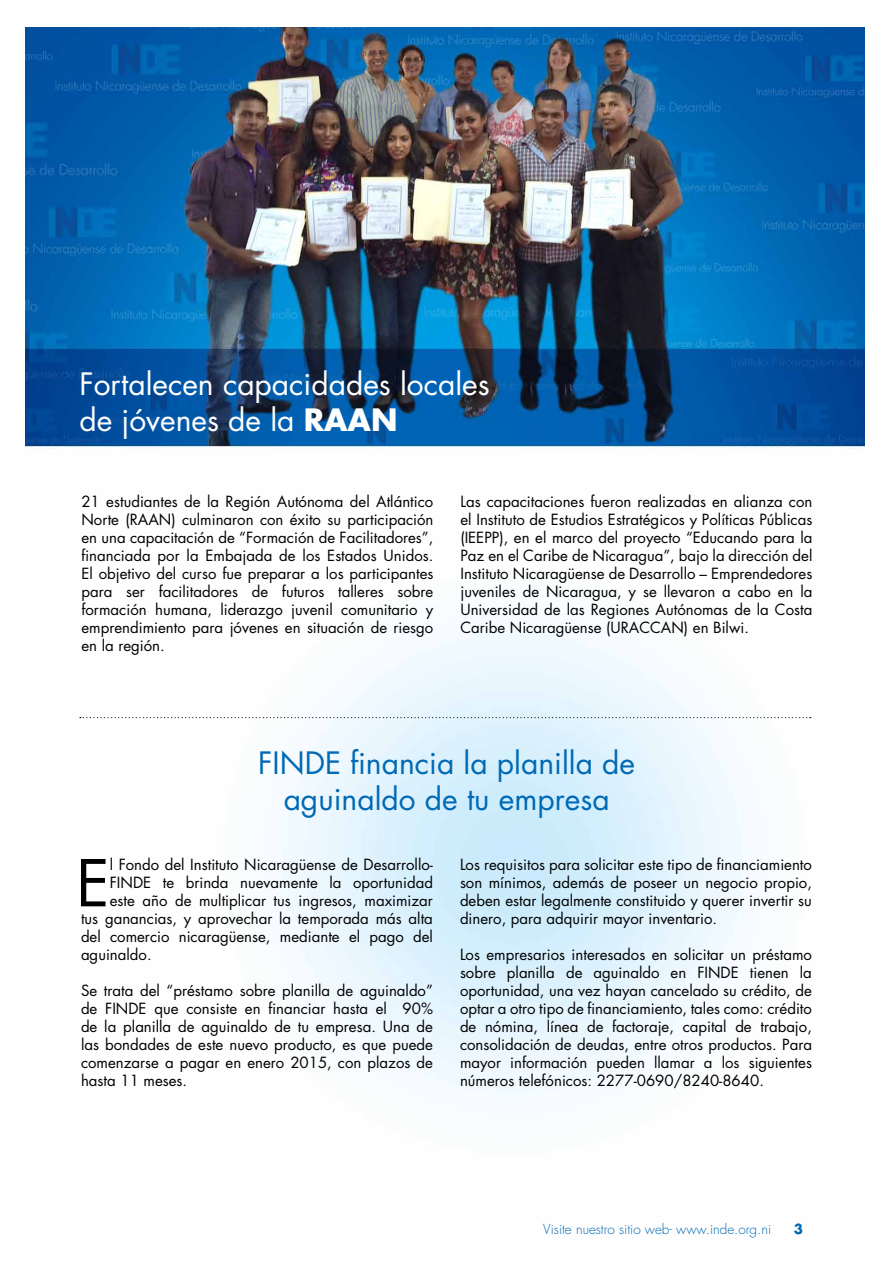
<style>
.page{position:relative;width:893px;height:1263px;background:#fff}
.page>*{position:absolute;margin:0;border:0;box-sizing:border-box;transform-origin:0 0}
.t1{font:62.7px "Futura Std";color:#000}
.t2{font:30px/36px "Futura Std";color:#0069b4;text-align:center}
.t3{font:30px/36px "Futura Std";color:#fff}
.t4{font:15px/18px "Futura Std";color:#000;text-align:justify}
.t5{font:300 13.5px "Futura Std";color:#0069b4}
.t6{font:700 13.5px "Futura Std";color:#0069b4}
.s1{font-weight:700}
</style>
<div class="page">
<img style="left:26px;top:28px;width:839px;height:1070px">
<svg style="left:80px;top:717px;width:731px;height:1px"></svg>
<h2 class="t3" style="left:79px;top:366px;width:412px">Fortalecen capacidades locales de jóvenes de la <span class="s1">RAAN</span></h2>
<p class="t4" style="left:81px;top:492px;width:353px">21 estudiantes de la Región Autónoma del Atlántico Norte (RAAN) culminaron con éxito su participación en una capacitación de “Formación de Facilitadores”, financiada por la Embajada de los Estados Unidos.<br>El objetivo del curso fue preparar a los participantes para ser facilitadores de futuros talleres sobre formación humana, liderazgo juvenil comunitario y emprendimiento para jóvenes en situación de riesgo en la región.</p>
<p class="t4" style="left:460px;top:492px;width:353px">Las capacitaciones fueron realizadas en alianza con el Instituto de Estudios Estratégicos y Políticas Públicas (IEEPP), en el marco del proyecto “Educando para la Paz en el Caribe de Nicaragua”, bajo la dirección del Instituto Nicaragüense de Desarrollo – Emprendedores juveniles de Nicaragua, y se llevaron a cabo en la Universidad de las Regiones Autónomas de la Costa Caribe Nicaragüense (URACCAN) en Bilwi.</p>
<h2 class="t2" style="left:258px;top:745px;width:378px">FINDE financia la planilla de aguinaldo de tu empresa</h2>
<h1 class="t1" style="left:76px;top:843px;width:35px">E</h1>
<p class="t4" style="left:110px;top:856px;width:325px">l Fondo del Instituto Nicaragüense de Desarrollo-</p>
<p class="t4" style="left:110px;top:874px;width:325px">FINDE te brinda nuevamente la oportunidad</p>
<p class="t4" style="left:110px;top:892px;width:325px">este año de multiplicar tus ingresos, maximizar</p>
<p class="t4" style="left:81px;top:910px;width:353px">tus ganancias, y aprovechar la temporada más alta</p>
<p class="t4" style="left:81px;top:928px;width:353px">del comercio nicaragüense, mediante el pago del</p>
<p class="t4" style="left:81px;top:946px;width:72px">aguinaldo.</p>
<p class="t4" style="left:81px;top:982px;width:354px">Se trata del “préstamo sobre planilla de aguinaldo” de FINDE que consiste en financiar hasta el 90% de la planilla de aguinaldo de tu empresa. Una de las bondades de este nuevo producto, es que puede comenzarse a pagar en enero 2015, con plazos de hasta 11 meses.</p>
<p class="t4" style="left:460px;top:856px;width:353px">Los requisitos para solicitar este tipo de financiamiento son mínimos, además de poseer un negocio propio, deben estar legalmente constituido y querer invertir su dinero, para adquirir mayor inventario.</p>
<p class="t4" style="left:460px;top:946px;width:353px">Los empresarios interesados en solicitar un préstamo sobre planilla de aguinaldo en FINDE tienen la oportunidad, una vez hayan cancelado su crédito, de optar a otro tipo de financiamiento, tales como: crédito de nómina, línea de factoraje, capital de trabajo, consolidación de deudas, entre otros productos. Para mayor información pueden llamar a los siguientes números telefónicos: 2277-0690/8240-8640.</p>
<p class="t5" style="left:543px;top:1220px;width:229px">Visite nuestro sitio web- www.inde.org.ni</p>
<p class="t6" style="left:794px;top:1220px;width:11px">3</p>
</div>
